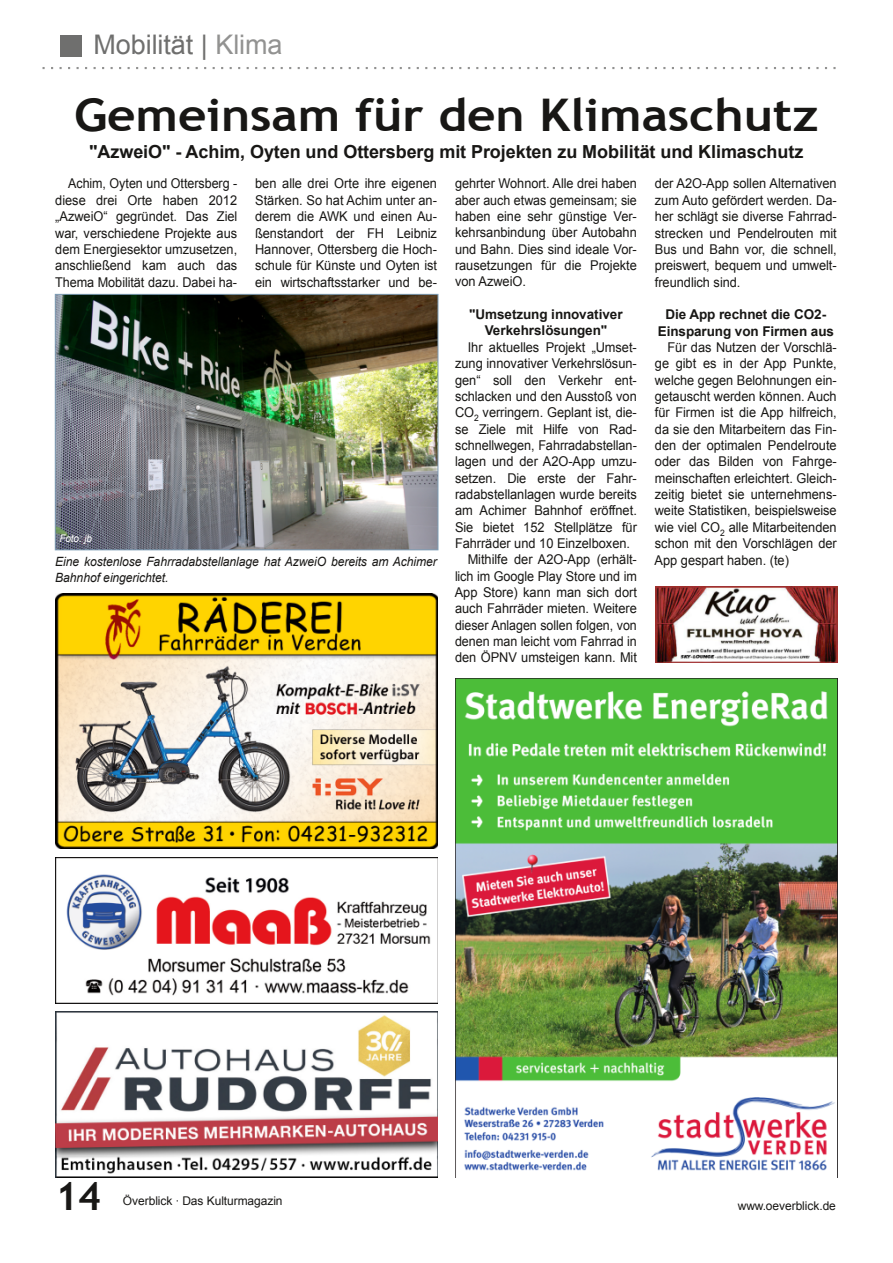
<style>
.page{position:relative;width:893px;height:1263px;background:#fff}
.page>*{position:absolute;margin:0;border:0;box-sizing:border-box;transform-origin:0 0}
.t1{font:700 45px "Trebuchet MS";color:#181715;scale:1.1 1}
.t2{font:700 39px "Trebuchet MS";color:#181715}
.t3{font:27px "Arial";letter-spacing:-.005em;color:#6f6f6e}
.t4{font:700 18px "Arial";letter-spacing:-.005em;color:#181715}
.t5{font:13.5px/16.4px "Arial";color:#181715;text-align:justify;scale:.95 1}
.t6{font:13.5px/16.4px "Arial";color:#181715;text-align:justify;scale:.93 1}
.t7{font:13.5px/16.4px "Arial";color:#181715;text-align:justify;scale:.94 1}
.t8{font:700 13.5px/16.4px "Arial";color:#181715;text-align:center}
.t9{font:13.5px "Arial";color:#181715;scale:.92 1}
.t10{font:italic 12.75px "Arial";letter-spacing:-.005em;color:#181715;scale:.95 1}
.t11{font:12px "Arial";letter-spacing:-.005em;color:#181715}
.t12{font:italic 10.5px "Arial";letter-spacing:-.01em;color:#fff;scale:.95 1}
.s1{color:#929291}
</style>
<div class="page">
<svg style="left:43px;top:67px;width:793px;height:2px"></svg>
<div style="left:60px;top:35px;width:21px;height:21px;background:#6f6f6e"></div>
<img style="left:455px;top:678px;width:383px;height:500px">
<img style="left:55px;top:594px;width:383px;height:255px">
<img style="left:55px;top:857px;width:383px;height:146px">
<img style="left:55px;top:1012px;width:383px;height:165px">
<img style="left:57px;top:296px;width:379px;height:252px">
<div style="left:55px;top:294px;width:383px;height:256px;border:1px solid #7e9db5"></div>
<img style="left:655px;top:586px;width:183px;height:76px">
<h3 class="t3" style="left:94px;top:30px;width:190px">Mobilität | <span class="s1">Klima</span></h3>
<h1 class="t1" style="left:74px;top:89px;width:678px">Gemeinsam für den Klimaschutz</h1>
<h3 class="t4" style="left:89px;top:142px;width:716px">"AzweiO" - Achim, Oyten und Ottersberg mit Projekten zu Mobilität und Klimaschutz</h3>
<p class="t6" style="left:55px;top:176px;width:197px;text-indent:13px">Achim, Oyten und Ottersberg - diese drei Orte haben 2012 „AzweiO“ gegründet. Das Ziel war, verschiedene Projekte aus dem Energiesektor umzusetzen, anschließend kam auch das Thema Mobilität dazu. Dabei ha-</p>
<p class="t5" style="left:255px;top:176px;width:193px">ben alle drei Orte ihre eigenen Stärken. So hat Achim unter an&shy;derem die AWK und einen Au&shy;ßenstandort der FH Leibniz Hannover, Ottersberg die Hoch&shy;schule für Künste und Oyten ist ein wirtschaftsstarker und be-</p>
<p class="t7" style="left:455px;top:175px;width:195px">gehrter Wohnort. Alle drei haben aber auch etwas gemeinsam; sie haben eine sehr günstige Ver&shy;kehrsanbindung über Autobahn und Bahn. Dies sind ideale Vor&shy;rausetzungen für die Projekte von AzweiO.</p>
<p class="t8" style="left:469px;top:306px;width:155px">"Umsetzung innovativer<br>Verkehrslösungen"</p>
<p class="t5" style="left:468px;top:339px;width:180px">Ihr aktuelles Projekt „Umset-</p>
<p class="t5" style="left:455px;top:355px;width:193px">zung innovativer Verkehrslösun-</p>
<p class="t5" style="left:455px;top:372px;width:193px">gen“ soll den Verkehr ent-</p>
<p class="t5" style="left:455px;top:388px;width:193px">schlacken und den Ausstoß von</p>
<p class="t5" style="left:455px;top:404px;width:193px">CO<sub>2</sub> verringern. Geplant ist, die-</p>
<p class="t5" style="left:455px;top:421px;width:193px">se Ziele mit Hilfe von Rad-</p>
<p class="t7" style="left:455px;top:437px;width:195px">schnellwegen, Fahrradabstellan-</p>
<p class="t5" style="left:455px;top:453px;width:193px">lagen und der A2O-App umzu-</p>
<p class="t5" style="left:455px;top:470px;width:193px">setzen. Die erste der Fahr-</p>
<p class="t5" style="left:455px;top:486px;width:193px">radabstellanlagen wurde bereits</p>
<p class="t5" style="left:455px;top:502px;width:193px">am Achimer Bahnhof eröffnet.</p>
<p class="t5" style="left:455px;top:519px;width:193px">Sie bietet 152 Stellplätze für</p>
<p class="t5" style="left:455px;top:535px;width:186px">Fahrräder und 10 Einzelboxen.</p>
<p class="t5" style="left:468px;top:551px;width:180px">Mithilfe der A2O-App (erhält-</p>
<p class="t6" style="left:455px;top:568px;width:197px">lich im Google Play Store und im</p>
<p class="t5" style="left:455px;top:584px;width:193px">App Store) kann man sich dort</p>
<p class="t5" style="left:455px;top:601px;width:193px">auch Fahrräder mieten. Weitere</p>
<p class="t9" style="left:455px;top:617px;width:199px">dieser Anlagen sollen folgen, von</p>
<p class="t6" style="left:455px;top:633px;width:197px">denen man leicht vom Fahrrad in</p>
<p class="t5" style="left:455px;top:650px;width:193px">den ÖPNV umsteigen kann. Mit</p>
<p class="t5" style="left:655px;top:176px;width:193px">der A2O-App sollen Alternativen zum Auto gefördert werden. Da&shy;her schlägt sie diverse Fahrrad&shy;strecken und Pendelrouten mit Bus und Bahn vor, die schnell, preiswert, bequem und umwelt&shy;freundlich sind.</p>
<p class="t8" style="left:658px;top:306px;width:178px">Die App rechnet die CO2-<br>Einsparung von Firmen aus</p>
<p class="t5" style="left:655px;top:339px;width:193px;text-indent:13px">Für das Nutzen der Vorschlä&shy;ge gibt es in der App Punkte, welche gegen Belohnungen ein&shy;getauscht werden können. Auch für Firmen ist die App hilfreich, da sie den Mitarbeitern das Fin&shy;den der optimalen Pendelroute oder das Bilden von Fahrge&shy;meinschaften erleichtert. Gleich&shy;zeitig bietet sie unternehmens&shy;weite Statistiken, beispielsweise wie viel CO<sub>2</sub> alle Mitarbeitenden schon mit den Vorschlägen der</p>
<p class="t12" style="left:60px;top:533px;width:36px">Foto: jb</p>
<p class="t10" style="left:55px;top:554px;width:403px">Eine kostenlose Fahrradabstellanlage hat AzweiO bereits am Achimer</p>
<p class="t5" style="left:655px;top:552px;width:143px">App gespart haben. (te)</p>
<p class="t10" style="left:55px;top:571px;width:121px">Bahnhof eingerichtet.</p>
<h2 class="t2" style="left:56px;top:1173px;width:47px">14</h2>
<p class="t11" style="left:123px;top:1193px;width:161px">Överblick ∙ Das Kulturmagazin</p>
<p class="t11" style="left:738px;top:1199px;width:100px">www.oeverblick.de</p>
</div>
